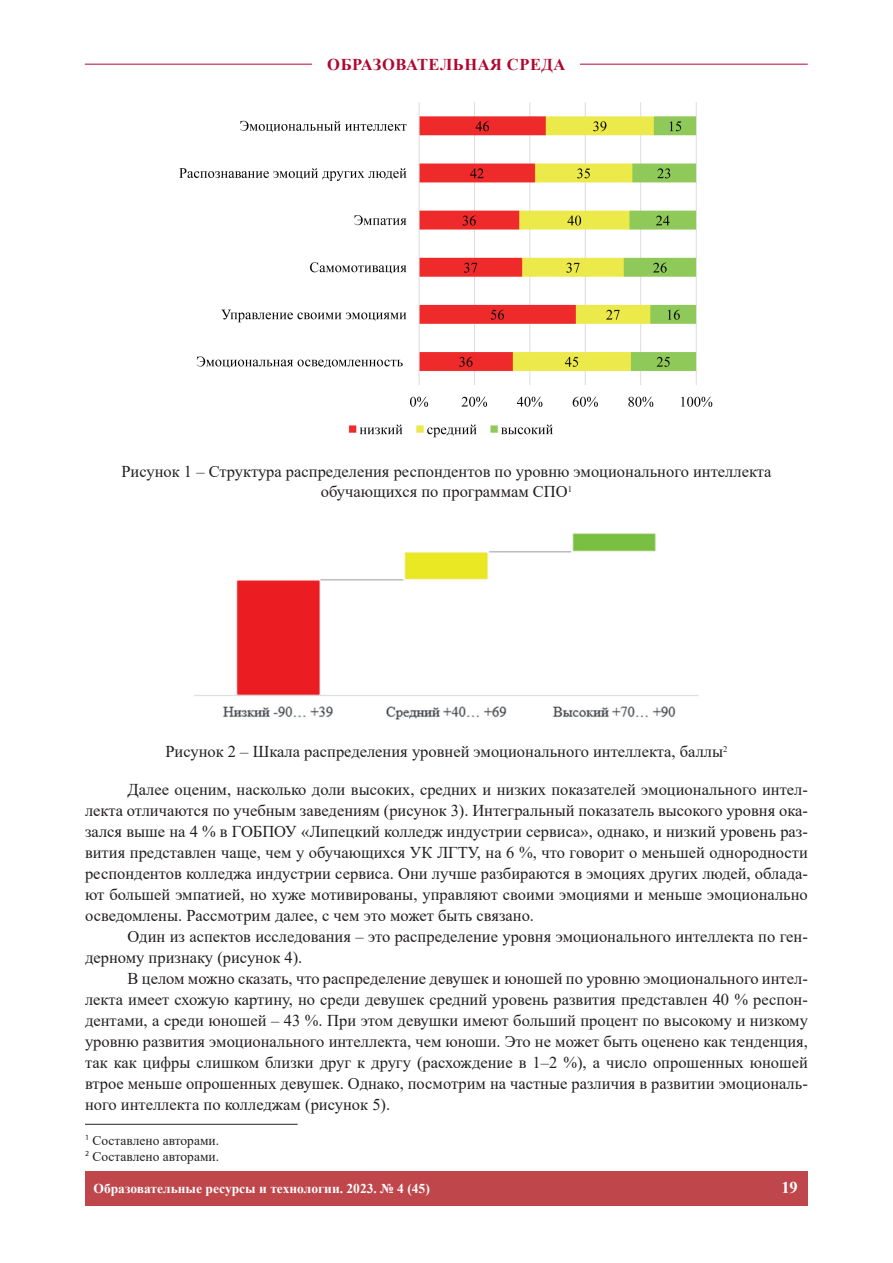
<style>
.page{position:relative;width:893px;height:1263px;background:#fff}
.page>*{position:absolute;margin:0;border:0;box-sizing:border-box;transform-origin:0 0}
.t1{font:16.5px/21px "Times New Roman";color:#231f20;text-align:justify}
.t2{font:700 16.5px "Times New Roman";letter-spacing:.035em;color:#b00630}
.t3{font:700 16.5px "Times New Roman";color:#fff}
.t4{font:700 13.5px "Times New Roman";color:#fff}
.t5{font:13.5px/16.2px "Times New Roman";color:#231f20}
</style>
<div class="page">
<hr style="left:85px;top:64px;width:723px;height:1px;background:#b00630">
<div style="left:312px;top:58px;width:268px;height:12px;background:#fff"></div>
<div style="left:85px;top:1171px;width:723px;height:34px;background:#bf464b"></div>
<img style="left:179px;top:102px;width:534px;height:336px">
<img style="left:194px;top:533px;width:505px;height:187px">
<hr style="left:85px;top:1124px;width:213px;height:1px;background:#231f20">
<p class="t2" style="left:327px;top:52px;width:240px">ОБРАЗОВАТЕЛЬНАЯ СРЕДА</p>
<p class="t1" style="left:121px;top:461px;width:652px;line-height:19.8px;text-align:center">Рисунок 1 – Структура распределения респондентов по уровню эмоционального интеллекта обучающихся по программам СПО<sup>1</sup></p>
<p class="t1" style="left:165px;top:740px;width:564px">Рисунок 2 – Шкала распределения уровней эмоционального интеллекта, баллы<sup>2</sup></p>
<p class="t1" style="left:85px;top:778px;width:724px;text-indent:43px">Далее оценим, насколько доли высоких, средних и низких показателей эмоционального интел&shy;лекта отличаются по учебным заведениям (рисунок 3). Интегральный показатель высокого уровня ока&shy;зался выше на 4 % в ГОБПОУ «Липецкий колледж индустрии сервиса», однако, и низкий уровень раз&shy;вития представлен чаще, чем у обучающихся УК ЛГТУ, на 6 %, что говорит о меньшей однородности респондентов колледжа индустрии сервиса. Они лучше разбираются в эмоциях других людей, облада&shy;ют большей эмпатией, но хуже мотивированы, управляют своими эмоциями и меньше эмоционально осведомлены. Рассмотрим далее, с чем это может быть связано.</p>
<p class="t1" style="left:85px;top:925px;width:724px;text-indent:43px">Один из аспектов исследования – это распределение уровня эмоционального интеллекта по ген&shy;дерному признаку (рисунок 4).</p>
<p class="t1" style="left:85px;top:967px;width:724px;text-indent:43px">В целом можно сказать, что распределение девушек и юношей по уровню эмоционального интел&shy;лекта имеет схожую картину, но среди девушек средний уровень развития представлен 40 % респон&shy;дентами, а среди юношей – 43 %. При этом девушки имеют больший процент по высокому и низкому уровню развития эмоционального интеллекта, чем юноши. Это не может быть оценено как тенденция, так как цифры слишком близки друг к другу (расхождение в 1–2 %), а число опрошенных юношей втрое меньше опрошенных девушек. Однако, посмотрим на частные различия в развитии эмоциональ&shy;ного интеллекта по колледжам (рисунок 5).</p>
<p class="t5" style="left:85px;top:1132px;width:136px"><sup>1</sup> Составлено авторами.<br><sup>2</sup> Составлено авторами.</p>
<p class="t4" style="left:94px;top:1179px;width:338px">Образовательные ресурсы и технологии. 2023. № 4 (45)</p>
<p class="t3" style="left:781px;top:1175px;width:18px">19</p>
</div>
